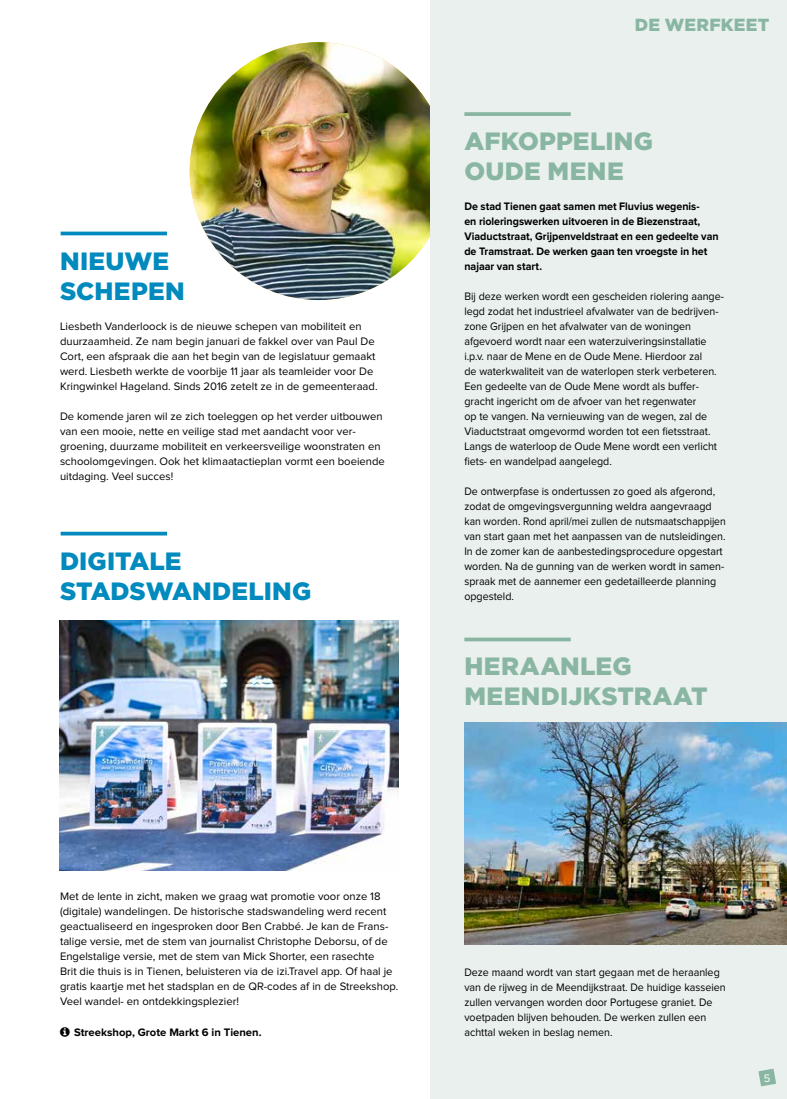
<style>
.page{position:relative;width:787px;height:1099px;background:#fff}
.page>*{position:absolute;margin:0;border:0;box-sizing:border-box;transform-origin:0 0}
.t1{font:900 25px/30px "Gotham";letter-spacing:.01em;color:#89b6a2}
.t2{font:900 25px/30px "Gotham";letter-spacing:.005em;color:#008abd}
.t3{font:900 17.5px "Gotham";letter-spacing:.01em;color:#89b6a2}
.t4{font:11.25px/15px "Proxima Nova";color:#000;scale:.95 1}
.t5{font:11.25px/15px "Proxima Nova";color:#000}
.t6{font:700 11.25px/15px "Proxima Nova";color:#000;scale:.95 1}
.t7{font:700 11.25px "Proxima Nova";color:#000}
.t8{font:11.25px "Proxima Nova";color:#fff}
</style>
<div class="page">
<img style="left:190px;top:42px;width:257px;height:258px;border-radius:129px">
<div style="left:431px;top:0;width:356px;height:1098px;background:#e9f0ed"></div>
<img style="left:60px;top:620px;width:339px;height:250px">
<img style="left:464px;top:722px;width:323px;height:222px">
<svg style="left:464px;top:637px;width:106px;height:4px"></svg>
<svg style="left:61px;top:531px;width:106px;height:4px"></svg>
<svg style="left:61px;top:231px;width:106px;height:4px"></svg>
<svg style="left:464px;top:112px;width:106px;height:4px"></svg>
<svg style="left:758px;top:1068px;width:18px;height:18px"></svg>
<h1 class="t2" style="left:60px;top:246px;width:126px">NIEUWE<br>SCHEPEN</h1>
<p class="t5" style="left:60px;top:319px;width:319px">Liesbeth Vanderloock is de nieuwe schepen van mobiliteit en duurzaamheid. Ze nam begin januari de fakkel over van Paul De Cort, een afspraak die aan het begin van de legislatuur gemaakt werd. Liesbeth werkte de voorbije 11 jaar als teamleider voor De Kringwinkel Hageland. Sinds 2016 zetelt ze in de gemeenteraad.</p>
<p class="t5" style="left:60px;top:409px;width:326px">De komende jaren wil ze zich toeleggen op het verder uitbouwen van een mooie, nette en veilige stad met aandacht voor ver&shy;groening, duurzame mobiliteit en verkeersveilige woonstraten en schoolomgevingen. Ook het klimaatactieplan vormt een boeiende uitdaging. Veel succes!</p>
<h1 class="t2" style="left:60px;top:546px;width:253px">DIGITALE<br>STADSWANDELING</h1>
<h2 class="t3" style="left:635px;top:14px;width:136px">DE WERFKEET</h2>
<h1 class="t1" style="left:464px;top:126px;width:190px">AFKOPPELING<br>OUDE MENE</h1>
<p class="t6" style="left:464px;top:199px;width:269px">De stad Tienen gaat samen met Fluvius wegenis-<br>en rioleringswerken uitvoeren in de Biezenstraat, Viaductstraat, Grijpenveldstraat en een gedeelte van de Tramstraat. De werken gaan ten vroegste in het najaar van start.</p>
<p class="t4" style="left:464px;top:289px;width:275px">Bij deze werken wordt een gescheiden riolering aange&shy;legd zodat het industrieel afvalwater van de bedrijven&shy;zone Grijpen en het afvalwater van de woningen afgevoerd wordt naar een waterzuiveringsinstallatie i.p.v. naar de Mene en de Oude Mene. Hierdoor zal<br>de waterkwaliteit van de waterlopen sterk verbeteren.<br>Een gedeelte van de Oude Mene wordt als buffer&shy;gracht ingericht om de afvoer van het regenwater<br>op te vangen. Na vernieuwing van de wegen, zal de Viaductstraat omgevormd worden tot een fietsstraat.<br>Langs de waterloop de Oude Mene wordt een verlicht fiets- en wandelpad aangelegd.</p>
<p class="t4" style="left:464px;top:484px;width:277px">De ontwerpfase is ondertussen zo goed als afgerond, zodat de omgevingsvergunning weldra aangevraagd kan worden. Rond april/mei zullen de nutsmaatschappijen van start gaan met het aanpassen van de nutsleidingen.<br>In de zomer kan de aanbestedingsprocedure opgestart worden. Na de gunning van de werken wordt in samen&shy;spraak met de aannemer een gedetailleerde planning opgesteld.</p>
<h1 class="t1" style="left:464px;top:651px;width:245px">HERAANLEG<br>MEENDIJKSTRAAT</h1>
<p class="t5" style="left:60px;top:889px;width:340px">Met de lente in zicht, maken we graag wat promotie voor onze 18 (digitale) wandelingen. De historische stadswandeling werd recent geactualiseerd en ingesproken door Ben Crabbé. Je kan de Frans&shy;talige versie, met de stem van journalist Christophe Deborsu, of de Engelstalige versie, met de stem van Mick Shorter, een rasechte<br>Brit die thuis is in Tienen, beluisteren via de izi.Travel app. Of haal je gratis kaartje met het stadsplan en de QR-codes af in de Streekshop.<br>Veel wandel- en ontdekkingsplezier!</p>
<p class="t7" style="left:74px;top:1025px;width:189px">Streekshop, Grote Markt 6 in Tienen.</p>
<p class="t4" style="left:464px;top:964px;width:277px">Deze maand wordt van start gegaan met de heraanleg van de rijweg in de Meendijkstraat. De huidige kasseien zullen vervangen worden door Portugese graniet. De voetpaden blijven behouden. De werken zullen een achttal weken in beslag nemen.</p>
<p class="t8" style="left:764px;top:1071px;width:8px">5</p>
</div>
